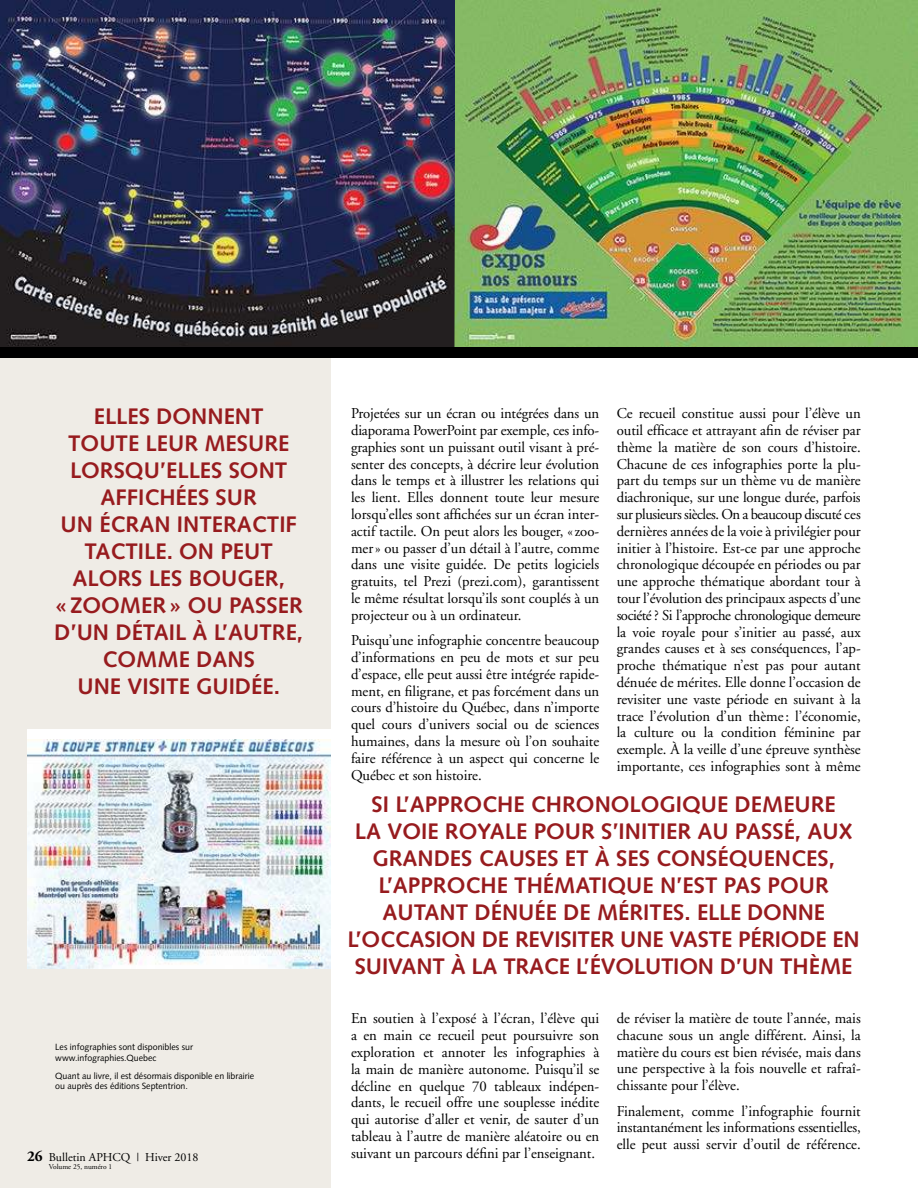
<style>
.page{position:relative;width:918px;height:1188px;background:#fff}
.page>*{position:absolute;margin:0;border:0;box-sizing:border-box;transform-origin:0 0}
.t1{font:700 22.5px/27px "Syntax LT Std";color:#971b1e;text-align:center}
.t2{font:15px/16.8px "Adobe Garamond";color:#000;text-align:justify}
.t3{font:700 15px "Adobe Garamond";color:#000}
.t4{font:12px "Adobe Garamond";color:#000}
.t5{font:9px/10.8px "Syntax LT Std";color:#000}
.t6{font:7.5px "Adobe Garamond";color:#000}
</style>
<div class="page">
<div style="left:0;top:0;width:330px;height:1188px;background:#efece6"></div>
<img style="left:0;top:0;width:455px;height:347px">
<img style="left:455px;top:0;width:463px;height:347px">
<div style="left:27px;top:729px;width:303px;height:240px;background:#fff"></div>
<img style="left:27px;top:740px;width:303px;height:229px">
<div style="left:0;top:347px;width:918px;height:11px;background:#000"></div>
<h1 class="t1" style="left:54px;top:403px;width:250px">ELLES DONNENT<br>TOUTE LEUR MESURE<br>LORSQU’ELLES SONT<br>AFFICHÉES SUR<br>UN ÉCRAN INTERACTIF<br>TACTILE. ON PEUT<br>ALORS LES BOUGER,<br>« ZOOMER » OU PASSER<br>D’UN DÉTAIL À L’AUTRE,<br>COMME DANS<br>UNE VISITE GUIDÉE.</h1>
<p class="t5" style="left:55px;top:1042px;width:139px">Les infographies sont disponibles sur www.infographies.Quebec</p>
<p class="t5" style="left:55px;top:1070px;width:200px">Quant au livre, il est désormais disponible en librairie ou auprès des éditions Septentrion.</p>
<p class="t3" style="left:27px;top:1150px;width:17px">26</p>
<p class="t4" style="left:49px;top:1151px;width:151px">Bulletin APHCQ | Hiver 2018</p>
<p class="t6" style="left:49px;top:1163px;width:65px">Volume 25, numéro 1</p>
<p class="t2" style="left:351px;top:405px;width:250px">Projetées sur un écran ou intégrées dans un diaporama PowerPoint par exemple, ces info&shy;graphies sont un puissant outil visant à pré&shy;senter des concepts, à décrire leur évolution dans le temps et à illustrer les relations qui les lient. Elles donnent toute leur mesure lorsqu’elles sont affichées sur un écran inter&shy;actif tactile. On peut alors les bouger, « zoo&shy;mer » ou passer d’un détail à l’autre, comme dans une visite guidée. De petits logiciels gratuits, tel Prezi (prezi.com), garantissent le même résultat lorsqu’ils sont couplés à un projecteur ou à un ordinateur.</p>
<p class="t2" style="left:351px;top:632px;width:250px">Puisqu’une infographie concentre beaucoup d’informations en peu de mots et sur peu d’espace, elle peut aussi être intégrée rapide&shy;ment, en filigrane, et pas forcément dans un cours d’histoire du Québec, dans n’importe quel cours d’univers social ou de sciences humaines, dans la mesure où l’on souhaite faire référence à un aspect qui concerne le Québec et son histoire.</p>
<p class="t2" style="left:617px;top:405px;width:246px">Ce recueil constitue aussi pour l’élève un outil efficace et attrayant afin de réviser par thème la matière de son cours d’histoire.<br>Chacune de ces infographies porte la plu&shy;part du temps sur un thème vu de manière diachronique, sur une longue durée, parfois sur plusieurs siècles. On a beaucoup discuté ces dernières années de la voie à privilégier pour initier à l’histoire. Est-ce par une approche chronologique découpée en périodes ou par une approche thématique abordant tour à tour l’évolution des principaux aspects d’une société ? Si l’approche chronologique demeure la voie royale pour s’initier au passé, aux grandes causes et à ses conséquences, l’ap&shy;proche thématique n’est pas pour autant dénuée de mérites. Elle donne l’occasion de revisiter une vaste période en suivant à la trace l’évolution d’un thème : l’économie, la culture ou la condition féminine par exemple. À la veille d’une épreuve synthèse importante, ces infographies sont à même</p>
<p class="t1" style="left:348px;top:791px;width:514px">SI L’APPROCHE CHRONOLOGIQUE DEMEURE<br>LA VOIE ROYALE POUR S’INITIER AU PASSÉ, AUX GRANDES CAUSES ET À SES CONSÉQUENCES, L’APPROCHE THÉMATIQUE N’EST PAS POUR AUTANT DÉNUÉE DE MÉRITES. ELLE DONNE L’OCCASION DE REVISITER UNE VASTE PÉRIODE EN SUIVANT À LA TRACE L’ÉVOLUTION D’UN THÈME</p>
<p class="t2" style="left:351px;top:1011px;width:250px">En soutien à l’exposé à l’écran, l’élève qui a en main ce recueil peut poursuivre son exploration et annoter les infographies à la main de manière autonome. Puisqu’il se décline en quelque 70 tableaux indépen&shy;dants, le recueil offre une souplesse inédite qui autorise d’aller et venir, de sauter d’un tableau à l’autre de manière aléatoire ou en suivant un parcours défini par l’enseignant.</p>
<p class="t2" style="left:617px;top:1010px;width:246px">de réviser la matière de toute l’année, mais chacune sous un angle différent. Ainsi, la matière du cours est bien révisée, mais dans une perspective à la fois nouvelle et rafraî&shy;chissante pour l’élève.</p>
<p class="t2" style="left:617px;top:1103px;width:246px">Finalement, comme l’infographie fournit instantanément les informations essentielles, elle peut aussi servir d’outil de référence.</p>
</div>
